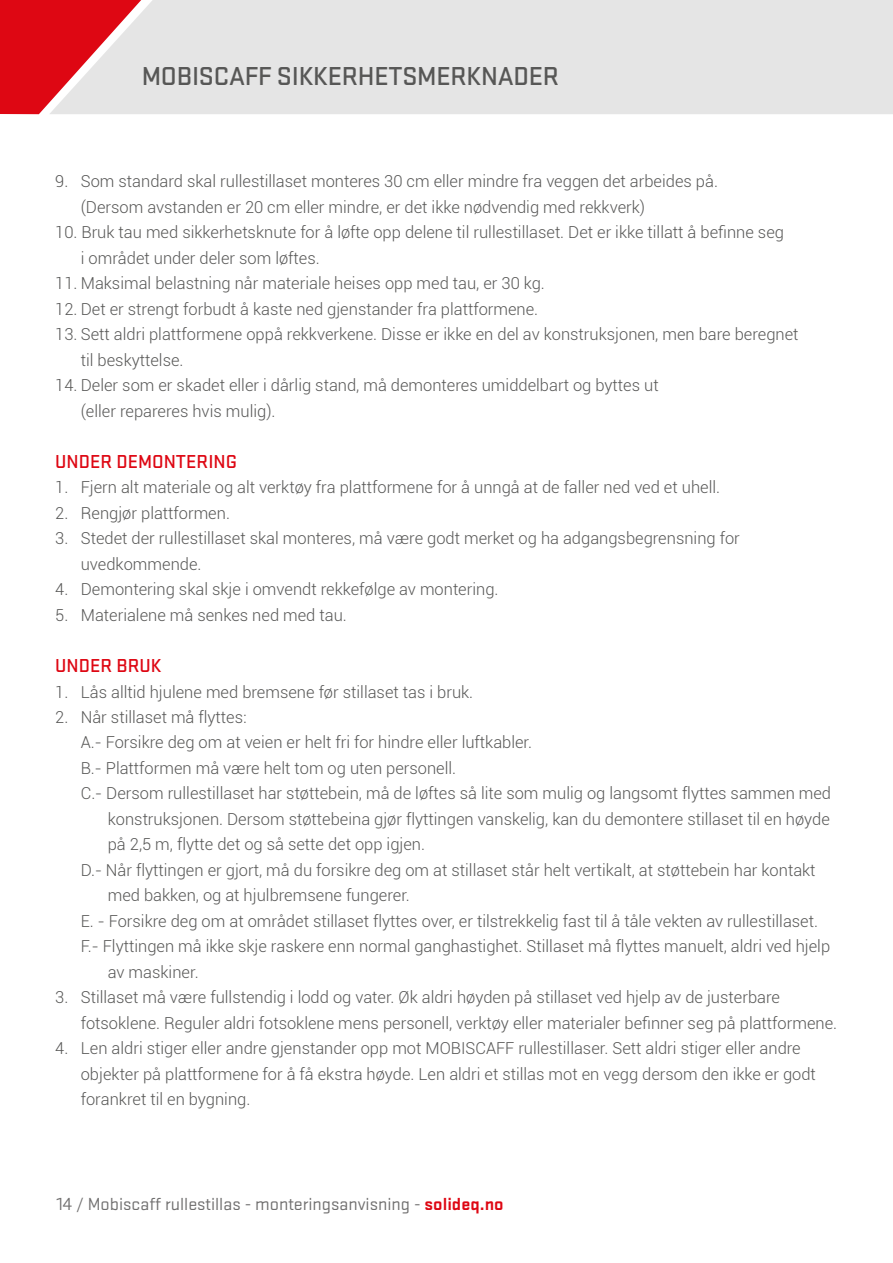
<style>
.page{position:relative;width:893px;height:1263px;background:#fff}
.page>*{position:absolute;margin:0;border:0;box-sizing:border-box;transform-origin:0 0}
.t1{font:500 27px "Stratum No 1";letter-spacing:-.01em;color:#575756}
.t2{font:500 19.5px "Stratum No 2";color:#de0713}
.t3{font:18.15px "Stratum No 2";color:#706f6f}
.t4{font:300 16.5px/25.5px "Roboto";color:#575756}
.s1{font-weight:700;color:#de0713}
</style>
<div class="page">
<div style="left:157px;top:0;width:736px;height:114px;background:#e5e5e5"></div>
<svg style="left:0;top:0;width:157px;height:114px;background:#e2676e"></svg>
<h1 class="t1" style="left:142px;top:61px;width:419px">MOBISCAFF SIKKERHETSMERKNADER</h1>
<p class="t4" style="left:81px;top:168px;width:639px;text-indent:-26px">9. Som standard skal rullestillaset monteres 30 cm eller mindre fra veggen det arbeides på. (Dersom avstanden er 20 cm eller mindre, er det ikke nødvendig med rekkverk)</p>
<p class="t4" style="left:81px;top:219px;width:705px;text-indent:-26px">10. Bruk tau med sikkerhetsknute for å løfte opp delene til rullestillaset. Det er ikke tillatt å befinne seg i området under deler som løftes.</p>
<p class="t4" style="left:55px;top:270px;width:491px">11. Maksimal belastning når materiale heises opp med tau, er 30 kg.</p>
<p class="t4" style="left:55px;top:296px;width:484px">12. Det er strengt forbudt å kaste ned gjenstander fra plattformene.</p>
<p class="t4" style="left:81px;top:321px;width:719px;text-indent:-26px">13. Sett aldri plattformene oppå rekkverkene. Disse er ikke en del av konstruksjonen, men bare beregnet til beskyttelse.</p>
<p class="t4" style="left:81px;top:372px;width:579px;text-indent:-26px">14. Deler som er skadet eller i dårlig stand, må demonteres umiddelbart og byttes ut (eller repareres hvis mulig).</p>
<p class="t2" style="left:55px;top:450px;width:183px">UNDER DEMONTERING</p>
<p class="t4" style="left:55px;top:474px;width:666px">1. Fjern alt materiale og alt verktøy fra plattformene for å unngå at de faller ned ved et uhell.</p>
<p class="t4" style="left:55px;top:500px;width:176px">2. Rengjør plattformen.</p>
<p class="t4" style="left:81px;top:525px;width:660px;text-indent:-26px">3. Stedet der rullestillaset skal monteres, må være godt merket og ha adgangsbegrensning for uvedkommende.</p>
<p class="t4" style="left:55px;top:576px;width:445px">4. Demontering skal skje i omvendt rekkefølge av montering.</p>
<p class="t4" style="left:55px;top:602px;width:293px">5. Materialene må senkes ned med tau.</p>
<p class="t2" style="left:55px;top:654px;width:108px">UNDER BRUK</p>
<p class="t4" style="left:55px;top:678px;width:419px">1. Lås alltid hjulene med bremsene før stillaset tas i bruk.</p>
<p class="t4" style="left:55px;top:704px;width:193px">2. Når stillaset må flyttes:</p>
<p class="t4" style="left:81px;top:729px;width:453px">A.- Forsikre deg om at veien er helt fri for hindre eller luftkabler.</p>
<p class="t4" style="left:81px;top:755px;width:377px">B.- Plattformen må være helt tom og uten personell.</p>
<p class="t4" style="left:81px;top:780px;width:752px">C.- Dersom rullestillaset har støttebein, må de løftes så lite som mulig og langsomt flyttes sammen med</p>
<p class="t4" style="left:108px;top:806px;width:724px">konstruksjonen. Dersom støttebeina gjør flyttingen vanskelig, kan du demontere stillaset til en høyde</p>
<p class="t4" style="left:108px;top:831px;width:319px">på 2,5 m, flytte det og så sette det opp igjen.</p>
<p class="t4" style="left:81px;top:857px;width:736px">D.- Når flyttingen er gjort, må du forsikre deg om at stillaset står helt vertikalt, at støttebein har kontakt</p>
<p class="t4" style="left:108px;top:882px;width:304px">med bakken, og at hjulbremsene fungerer.</p>
<p class="t4" style="left:81px;top:908px;width:739px">E. - Forsikre deg om at området stillaset flyttes over, er tilstrekkelig fast til å tåle vekten av rullestillaset.</p>
<p class="t4" style="left:81px;top:933px;width:751px">F.- Flyttingen må ikke skje raskere enn normal ganghastighet. Stillaset må flyttes manuelt, aldri ved hjelp</p>
<p class="t4" style="left:108px;top:959px;width:92px">av maskiner.</p>
<p class="t4" style="left:81px;top:984px;width:758px;text-indent:-26px">3. Stillaset må være fullstendig i lodd og vater. Øk aldri høyden på stillaset ved hjelp av de justerbare fotsoklene. Reguler aldri fotsoklene mens personell, verktøy eller materialer befinner seg på plattformene.</p>
<p class="t4" style="left:81px;top:1035px;width:737px;text-indent:-26px">4. Len aldri stiger eller andre gjenstander opp mot MOBISCAFF rullestillaser. Sett aldri stiger eller andre objekter på plattformene for å få ekstra høyde. Len aldri et stillas mot en vegg dersom den ikke er godt forankret til en bygning.</p>
<p class="t3" style="left:57px;top:1193px;width:448px">14 / Mobiscaff rullestillas - monteringsanvisning - <span class="s1">solideq.no</span></p>
</div>
